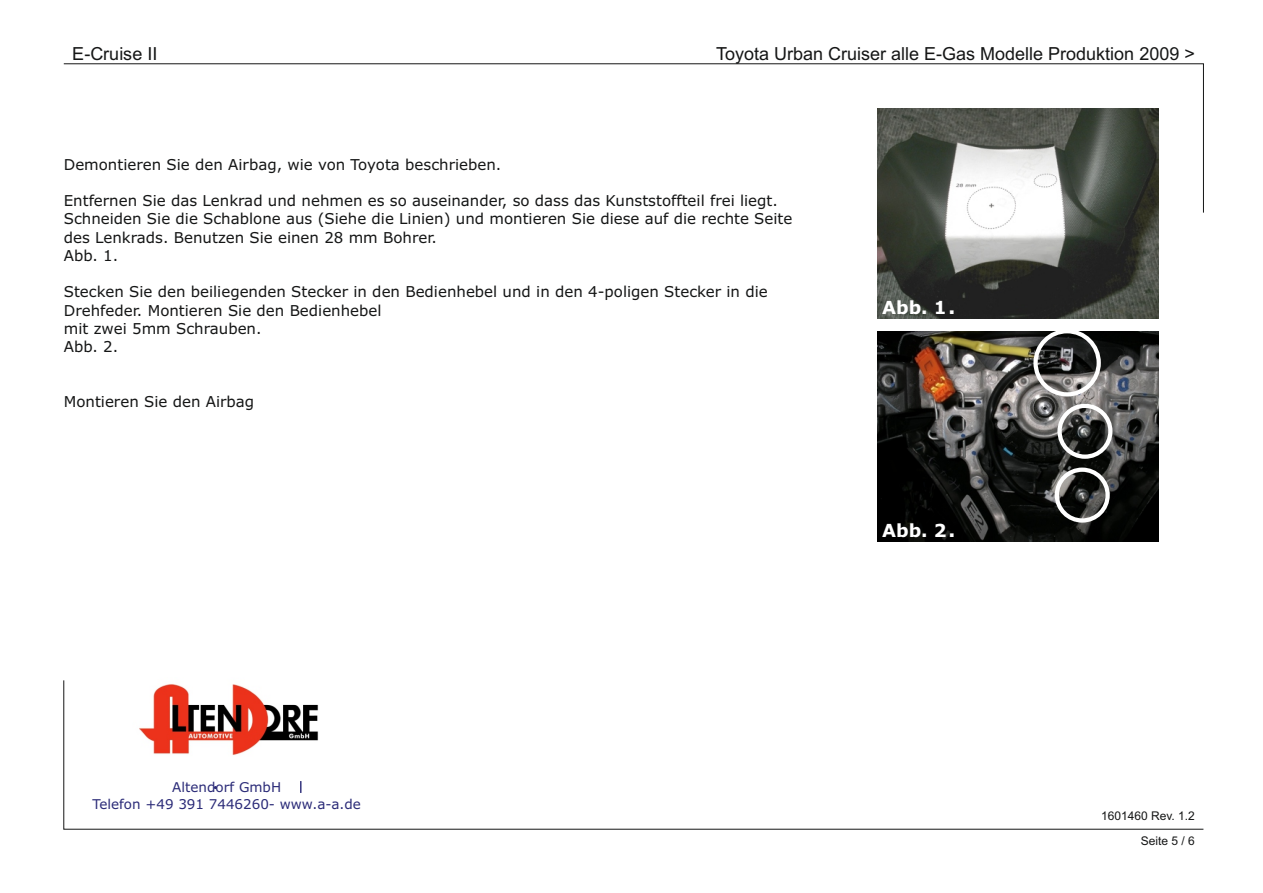
<style>
.page{position:relative;width:1263px;height:893px;background:#fff}
.page>*{position:absolute;margin:0;border:0;box-sizing:border-box;transform-origin:0 0}
.t1{font:18px "Arial";color:#151616}
.t2{font:700 18px "Verdana";color:#fff}
.t3{font:15px/18.3px "Verdana";color:#151616}
.t4{font:13.5px/16.4px "Verdana";color:#2b2b78;text-align:center}
.t5{font:12px "Arial";color:#151616}
.s1{font-family:"Arial";font-weight:400;font-size:36px}
</style>
<div class="page">
<svg style="left:63px;top:63px;width:1141px;height:150px"></svg>
<svg style="left:63px;top:680px;width:1141px;height:149px"></svg>
<img style="left:878px;top:331px;width:281px;height:210px">
<div style="left:1033px;top:329px;width:68px;height:67px;border:4px solid #fff;border-radius:50%"></div>
<img style="left:878px;top:108px;width:281px;height:210px">
<div style="left:1055px;top:468px;width:55px;height:55px;border:4px solid #fff;border-radius:50%"></div>
<div style="left:1057px;top:404px;width:55px;height:55px;border:4px solid #fff;border-radius:50%"></div>
<img style="left:132px;top:680px;width:197px;height:80px">
<svg style="left:300px;top:781px;width:1px;height:12px"></svg>
<p class="t1" style="left:72px;top:47px;width:87px">E-Cruise II</p>
<p class="t1" style="left:716px;top:47px;width:480px">Toyota Urban Cruiser alle E-Gas Modelle Produktion 2009 &gt;</p>
<p class="t3" style="left:64px;top:156px;width:439px">Demontieren Sie den Airbag, wie von Toyota beschrieben.</p>
<p class="t3" style="left:64px;top:193px;width:730px">Entfernen Sie das Lenkrad und nehmen es so auseinander, so dass das Kunststoffteil frei liegt.<br>Schneiden Sie die Schablone aus (Siehe die Linien) und montieren Sie diese auf die rechte Seite des Lenkrads. Benutzen Sie einen 28 mm Bohrer.<br>Abb. 1.</p>
<p class="t3" style="left:64px;top:284px;width:705px">Stecken Sie den beiliegenden Stecker in den Bedienhebel und in den 4-poligen Stecker in die Drehfeder. Montieren Sie den Bedienhebel<br>mit zwei 5mm Schrauben.<br>Abb. 2.</p>
<p class="t3" style="left:64px;top:393px;width:192px">Montieren Sie den Airbag</p>
<p class="t2" style="left:882px;top:300px;width:76px">Abb. 1<span class="s1">.</span></p>
<p class="t2" style="left:882px;top:523px;width:76px">Abb. 2<span class="s1">.</span></p>
<p class="t4" style="left:92px;top:780px;width:270px">Altendorf GmbH<br>Telefon +49 391 7446260- www.a-a.de</p>
<p class="t5" style="left:1101px;top:811px;width:95px">1601460 Rev. 1.2</p>
<p class="t5" style="left:1141px;top:837px;width:56px">Seite 5 / 6</p>
</div>
